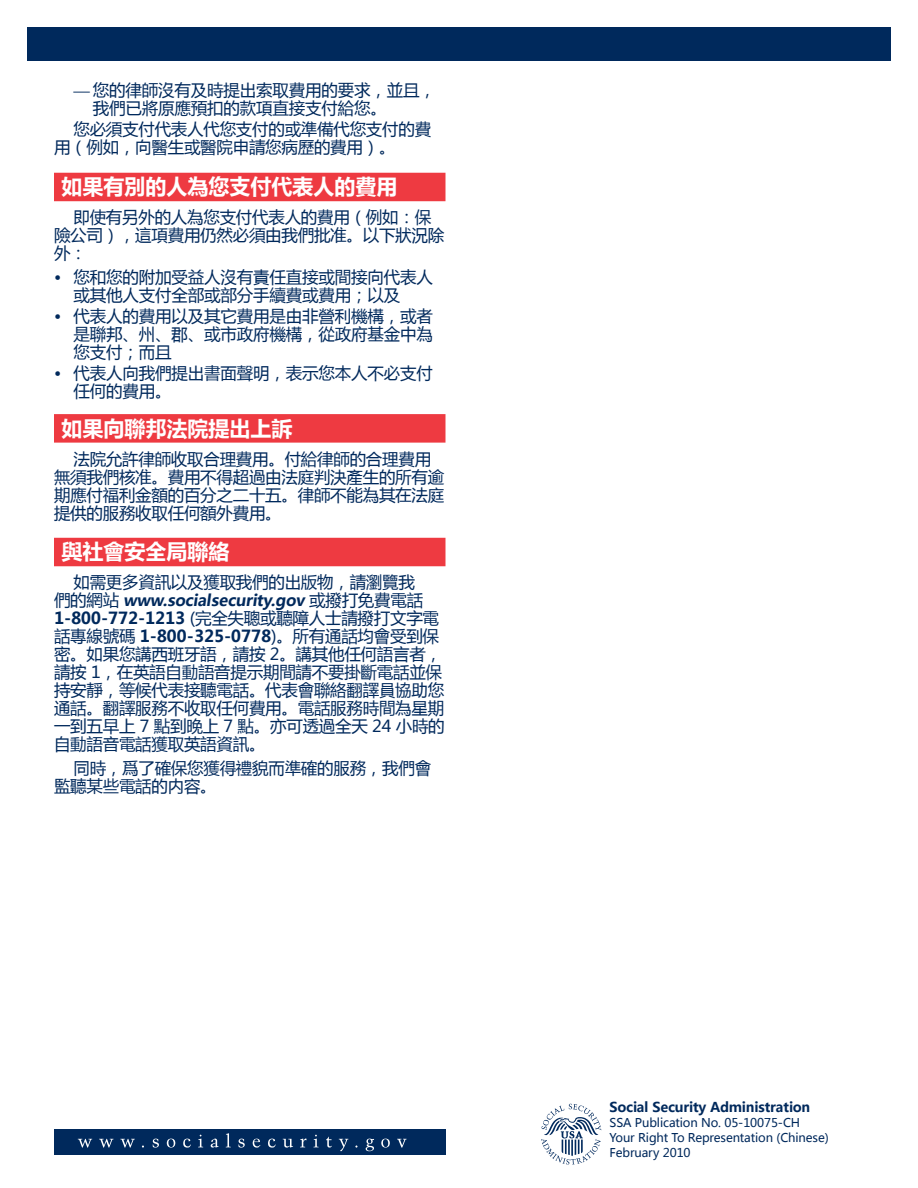
<style>
.page{position:relative;width:918px;height:1188px;background:#fff}
.page>*{position:absolute;margin:0;border:0;box-sizing:border-box;transform-origin:0 0}
.H1-1{font:700 21px "Microsoft Ya Hei";color:#fff}
.Paragraph{font:16.5px/18px "Microsoft Ya Hei";letter-spacing:-.015em;color:#00295c}
.Paragraph-2{font:700 15.75px "Microsoft Ya Hei";color:#00295c}
.Pub_Info{font:700 13.5px "Microsoft Ya Hei";letter-spacing:-.01em;color:#00295c}
.Pub_Info-2{font:12px "Microsoft Ya Hei";letter-spacing:-.01em;color:#00295c}
.s1{font-family:"Trump Mediaeval"}
.s2{font-weight:400;font-size:16.5px}
.s3{font-weight:700}
</style>
<div class="page">
<div style="left:27px;top:27px;width:864px;height:34px;background:#00295c"></div>
<div style="left:54px;top:1130px;width:392px;height:25px;background:#00295c"></div>
<svg style="left:78px;top:1133px;width:329px;height:18px"></svg>
<div style="left:54px;top:173px;width:392px;height:28px;background:#ee3a41"></div>
<div style="left:54px;top:414px;width:392px;height:29px;background:#ee3a41"></div>
<div style="left:54px;top:538px;width:392px;height:28px;background:#ee3a41"></div>
<svg style="left:541px;top:1104px;width:60px;height:61px"></svg>
<p class="Paragraph" style="left:93px;top:81px;width:345px;text-indent:-19px"><span class="s1">—</span> 您的律師沒有及時提出索取費用的要求，並且，我們已將原應預扣的款項直接支付給您。</p>
<p class="Paragraph" style="left:54px;top:120px;width:379px;text-indent:19px">您必須支付代表人代您支付的或準備代您支付的費用（例如，向醫生或醫院申請您病歷的費用）。</p>
<h1 class="H1-1" style="left:62px;top:172px;width:338px">如果有別的人為您支付代表人的費用</h1>
<p class="Paragraph" style="left:54px;top:208px;width:392px;text-indent:19px">即使有另外的人為您支付代表人的費用（例如：保險公司），這項費用仍然必須由我們批准。以下狀況除外：</p>
<p class="Paragraph" style="left:73px;top:267px;width:361px;text-indent:-19px">• 您和您的附加受益人沒有責任直接或間接向代表人或其他人支付全部或部分手續費或費用；以及</p>
<p class="Paragraph" style="left:73px;top:306px;width:361px;text-align:justify;text-indent:-19px">• 代表人的費用以及其它費用是由非營利機構，或者是聯邦、州、郡、或市政府機構，從政府基金中為您支付；而且</p>
<p class="Paragraph" style="left:73px;top:364px;width:361px;text-indent:-19px">• 代表人向我們提出書面聲明，表示您本人不必支付任何的費用。</p>
<h1 class="H1-1" style="left:62px;top:413px;width:233px">如果向聯邦法院提出上訴</h1>
<p class="Paragraph" style="left:54px;top:449px;width:392px;text-indent:19px">法院允許律師收取合理費用。付給律師的合理費用無須我們核准。費用不得超過由法庭判決產生的所有逾期應付福利金額的百分之二十五。律師不能為其在法庭提供的服務收取任何額外費用。</p>
<h1 class="H1-1" style="left:62px;top:537px;width:170px">與社會安全局聯絡</h1>
<p class="Paragraph" style="left:73px;top:573px;width:343px">如需更多資訊以及獲取我們的出版物，請瀏覽我</p>
<p class="Paragraph-2" style="left:54px;top:590px;width:371px"><span class="s2">們的網站</span> www.socialsecurity.gov <span class="s2">或撥打免費電話</span></p>
<p class="Paragraph" style="left:54px;top:609px;width:392px"><span class="s3">1-800-772-1213</span> (完全失聰或聽障人士請撥打文字電話專線號碼 <span class="s3">1-800-325-0778</span>)。所有通話均會受到保密。如果您講西班牙語，請按 2。講其他任何語言者，請按 1，在英語自動語音提示期間請不要掛斷電話並保持安靜，等候代表接聽電話。代表會聯絡翻譯員協助您通話。翻譯服務不收取任何費用。電話服務時間為星期一到五早上 7 點到晚上 7 點。亦可透過全天 24 小時的自動語音電話獲取英語資訊。</p>
<p class="Paragraph" style="left:54px;top:758px;width:379px;text-indent:19px">同時，爲了確保您獲得禮貌而準確的服務，我們會監聽某些電話的内容。</p>
<p class="Pub_Info" style="left:610px;top:1097px;width:202px">Social Security Administration</p>
<p class="Pub_Info-2" style="left:610px;top:1114px;width:192px">SSA Publication No. 05-10075-CH</p>
<p class="Pub_Info-2" style="left:610px;top:1129px;width:221px">Your Right To Representation (Chinese)</p>
<p class="Pub_Info-2" style="left:610px;top:1144px;width:83px">February 2010</p>
</div>
